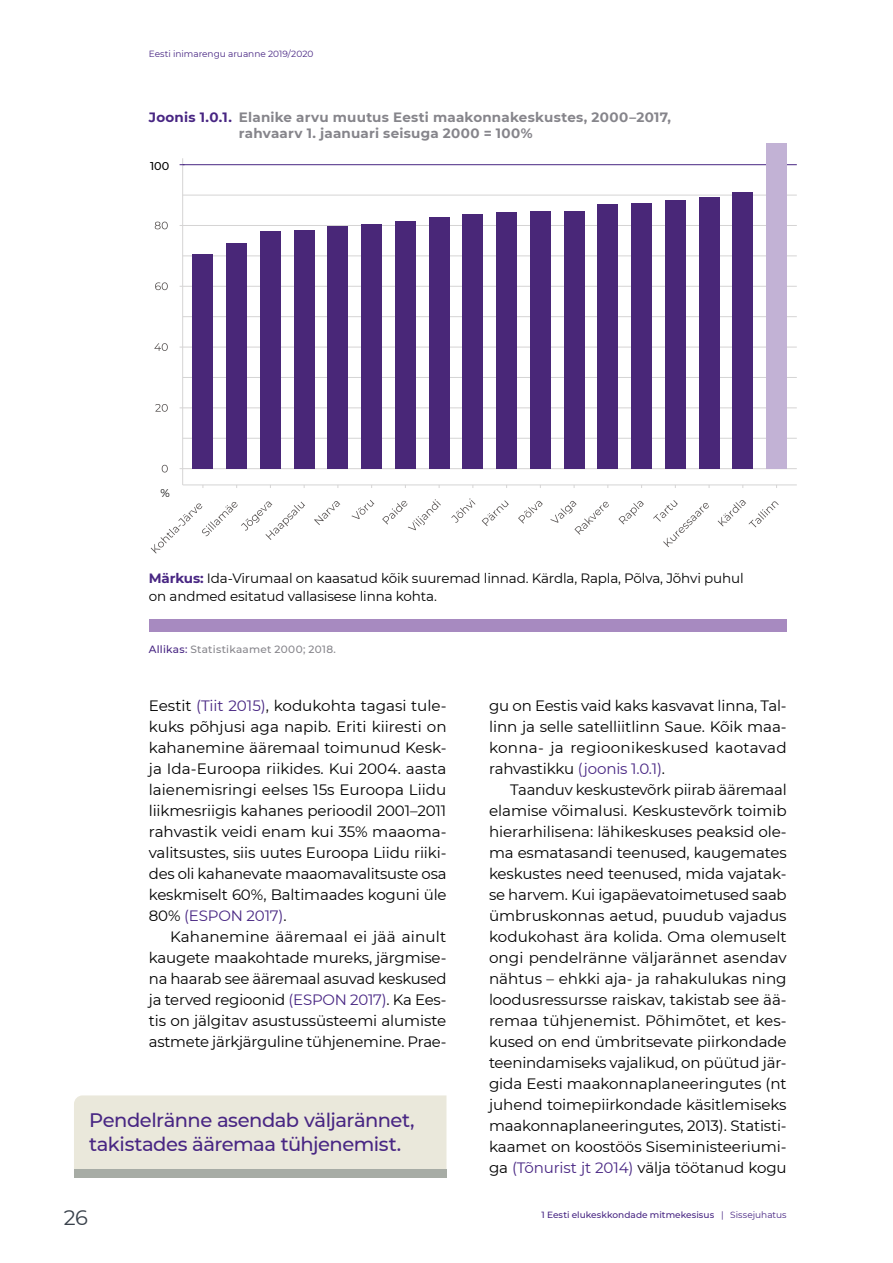
<style>
.page{position:relative;width:893px;height:1263px;background:#fff}
.page>*{position:absolute;margin:0;border:0;box-sizing:border-box;transform-origin:0 0}
.t1{font:21px "Montserrat";color:#39414b}
.t2{font:500 19.5px/24px "Montserrat";letter-spacing:-.025em;color:#482683}
.t3{font:15px/21px "Montserrat";letter-spacing:-.01em;color:#000;text-align:justify}
.t4{font:13.5px/18px "Montserrat";letter-spacing:-.01em;color:#000}
.t5{font:700 13.5px/16.2px "Montserrat";letter-spacing:.015em;color:#86858b}
.t6{font:500 11.25px "Montserrat";color:#000}
.t7{font:11.25px "Montserrat";color:#000}
.t8{font:500 10.5px "Montserrat";letter-spacing:.02em;color:#86858b}
.t9{font:500 9px "Montserrat";letter-spacing:.005em;color:#482683}
.t10{font:9px "Montserrat";color:#482683}
.s1{color:#482683}
.s2{font-weight:700;color:#482683}
.s3{font-weight:400}
</style>
<div class="page">
<svg style="left:183px;top:165px;width:613px;height:320px"></svg>
<hr style="left:183px;top:438px;width:613px;height:1px;background:#d5d4d4">
<hr style="left:183px;top:377px;width:613px;height:1px;background:#d5d4d4">
<hr style="left:183px;top:316px;width:613px;height:1px;background:#d5d4d4">
<hr style="left:183px;top:256px;width:613px;height:1px;background:#d5d4d4">
<hr style="left:183px;top:195px;width:613px;height:1px;background:#d5d4d4">
<hr style="left:183px;top:468px;width:613px;height:1px;background:#d5d4d4">
<hr style="left:183px;top:408px;width:613px;height:1px;background:#d5d4d4">
<hr style="left:183px;top:347px;width:613px;height:1px;background:#d5d4d4">
<hr style="left:183px;top:286px;width:613px;height:1px;background:#d5d4d4">
<hr style="left:183px;top:225px;width:613px;height:1px;background:#d5d4d4">
<hr style="left:183px;top:164px;width:613px;height:1px;background:#482683">
<div style="left:193px;top:254px;width:20px;height:215px;background:#492778"></div>
<div style="left:227px;top:244px;width:20px;height:225px;background:#492778"></div>
<div style="left:260px;top:231px;width:21px;height:238px;background:#492778"></div>
<div style="left:294px;top:231px;width:20px;height:238px;background:#492778"></div>
<div style="left:328px;top:226px;width:20px;height:243px;background:#492778"></div>
<div style="left:361px;top:224px;width:21px;height:245px;background:#492778"></div>
<div style="left:395px;top:221px;width:20px;height:248px;background:#492778"></div>
<div style="left:429px;top:218px;width:20px;height:251px;background:#492778"></div>
<div style="left:463px;top:214px;width:20px;height:255px;background:#492778"></div>
<div style="left:496px;top:212px;width:21px;height:257px;background:#492778"></div>
<div style="left:530px;top:211px;width:20px;height:258px;background:#492778"></div>
<div style="left:564px;top:211px;width:20px;height:258px;background:#492778"></div>
<div style="left:598px;top:204px;width:20px;height:265px;background:#492778"></div>
<div style="left:631px;top:203px;width:21px;height:266px;background:#492778"></div>
<div style="left:665px;top:200px;width:20px;height:269px;background:#492778"></div>
<div style="left:699px;top:197px;width:20px;height:272px;background:#492778"></div>
<div style="left:733px;top:193px;width:20px;height:276px;background:#492778"></div>
<div style="left:766px;top:143px;width:21px;height:326px;background:#c2b2d5"></div>
<hr style="left:182px;top:158px;width:1px;height:327px;background:#d5d4d4">
<svg style="left:162px;top:465px;width:6px;height:7px"></svg>
<svg style="left:155px;top:404px;width:13px;height:8px"></svg>
<svg style="left:154px;top:343px;width:14px;height:8px"></svg>
<svg style="left:155px;top:282px;width:13px;height:8px"></svg>
<svg style="left:155px;top:222px;width:13px;height:7px"></svg>
<hr style="left:183px;top:485px;width:613px;height:1px;background:#d5d4d4">
<svg style="left:151px;top:501px;width:154px;height:52px"></svg>
<svg style="left:314px;top:501px;width:26px;height:24px"></svg>
<svg style="left:351px;top:500px;width:23px;height:19px"></svg>
<svg style="left:382px;top:499px;width:59px;height:31px"></svg>
<svg style="left:451px;top:498px;width:24px;height:25px"></svg>
<svg style="left:482px;top:500px;width:27px;height:26px"></svg>
<svg style="left:518px;top:501px;width:25px;height:22px"></svg>
<svg style="left:550px;top:501px;width:59px;height:34px"></svg>
<svg style="left:618px;top:501px;width:26px;height:23px"></svg>
<svg style="left:653px;top:500px;width:56px;height:47px"></svg>
<svg style="left:718px;top:500px;width:61px;height:27px"></svg>
<div style="left:74px;top:1095px;width:372px;height:74px;background:#eae8db"></div>
<div style="left:149px;top:619px;width:638px;height:13px;background:#a78ac0"></div>
<div style="left:74px;top:1169px;width:372px;height:9px;background:#a7aca5"></div>
<p class="t10" style="left:149px;top:47px;width:166px">Eesti inimarengu aruanne 2019/2020</p>
<p class="t5" style="left:239px;top:108px;width:434px;text-indent:-90px"><span class="s1">Joonis 1.0.1.</span> Elanike arvu muutus Eesti maakonnakeskustes, 2000–2017, rahvaarv 1. jaanuari seisuga 2000 = 100%</p>
<p class="t6" style="left:150px;top:158px;width:21px">100</p>
<p class="t7" style="left:161px;top:485px;width:11px">%</p>
<p class="t4" style="left:149px;top:569px;width:596px"><span class="s2">Märkus:</span> Ida-Virumaal on kaasatud kõik suuremad linnad. Kärdla, Rapla, Põlva, Jõhvi puhul on andmed esitatud vallasisese linna kohta.</p>
<p class="t8" style="left:149px;top:642px;width:189px"><span class="s1">Allikas:</span> Statistikaamet 2000; 2018.</p>
<p class="t3" style="left:149px;top:694px;width:299px">Eestit <span class="s1">(Tiit 2015)</span>, kodukohta tagasi tule&shy;kuks põhjusi aga napib. Eriti kiiresti on kahanemine ääremaal toimunud Kesk&shy;ja Ida-Euroopa riikides. Kui 2004. aasta laienemisringi eelses 15s Euroopa Liidu liikmesriigis kahanes perioodil 2001–2011 rahvastik veidi enam kui 35% maaoma&shy;valitsustes, siis uutes Euroopa Liidu riiki&shy;des oli kahanevate maaomavalitsuste osa keskmiselt 60%, Baltimaades koguni üle 80% <span class="s1">(ESPON 2017)</span>.</p>
<p class="t3" style="left:149px;top:925px;width:299px;text-indent:21px">Kahanemine ääremaal ei jää ainult kaugete maakohtade mureks, järgmise&shy;na haarab see ääremaal asuvad keskused ja terved regioonid <span class="s1">(ESPON 2017)</span>. Ka Ees&shy;tis on jälgitav asustussüsteemi alumiste astmete järkjärguline tühjenemine. Prae-</p>
<h2 class="t2" style="left:89px;top:1107px;width:327px">Pendelränne asendab väljarännet, takistades ääremaa tühjenemist.</h2>
<h1 class="t1" style="left:64px;top:1203px;width:26px">26</h1>
<p class="t3" style="left:489px;top:694px;width:299px">gu on Eestis vaid kaks kasvavat linna, Tal&shy;linn ja selle satelliitlinn Saue. Kõik maa&shy;konna- ja regioonikeskused kaotavad rahvastikku <span class="s1">(joonis 1.0.1)</span>.</p>
<p class="t3" style="left:489px;top:778px;width:299px;text-indent:21px">Taanduv keskustevõrk piirab ääremaal elamise võimalusi. Keskustevõrk toimib hierarhilisena: lähikeskuses peaksid ole&shy;ma esmatasandi teenused, kaugemates keskustes need teenused, mida vajatak&shy;se harvem. Kui igapäevatoimetused saab ümbruskonnas aetud, puudub vajadus kodukohast ära kolida. Oma olemuselt ongi pendelränne väljarännet asendav nähtus – ehkki aja- ja rahakulukas ning loodusressursse raiskav, takistab see ää&shy;remaa tühjenemist. Põhimõtet, et kes&shy;kused on end ümbritsevate piirkondade teenindamiseks vajalikud, on püütud jär&shy;gida Eesti maakonnaplaneeringutes (nt juhend toimepiirkondade käsitlemiseks maakonnaplaneeringutes, 2013). Statisti&shy;kaamet on koostöös Siseministeeriumi&shy;ga <span class="s1">(Tõnurist jt 2014)</span> välja töötanud kogu</p>
<p class="t9" style="left:542px;top:1208px;width:247px">1 Eesti elukeskkondade mitmekesisus <span class="s3">| Sissejuhatus</span></p>
</div>
